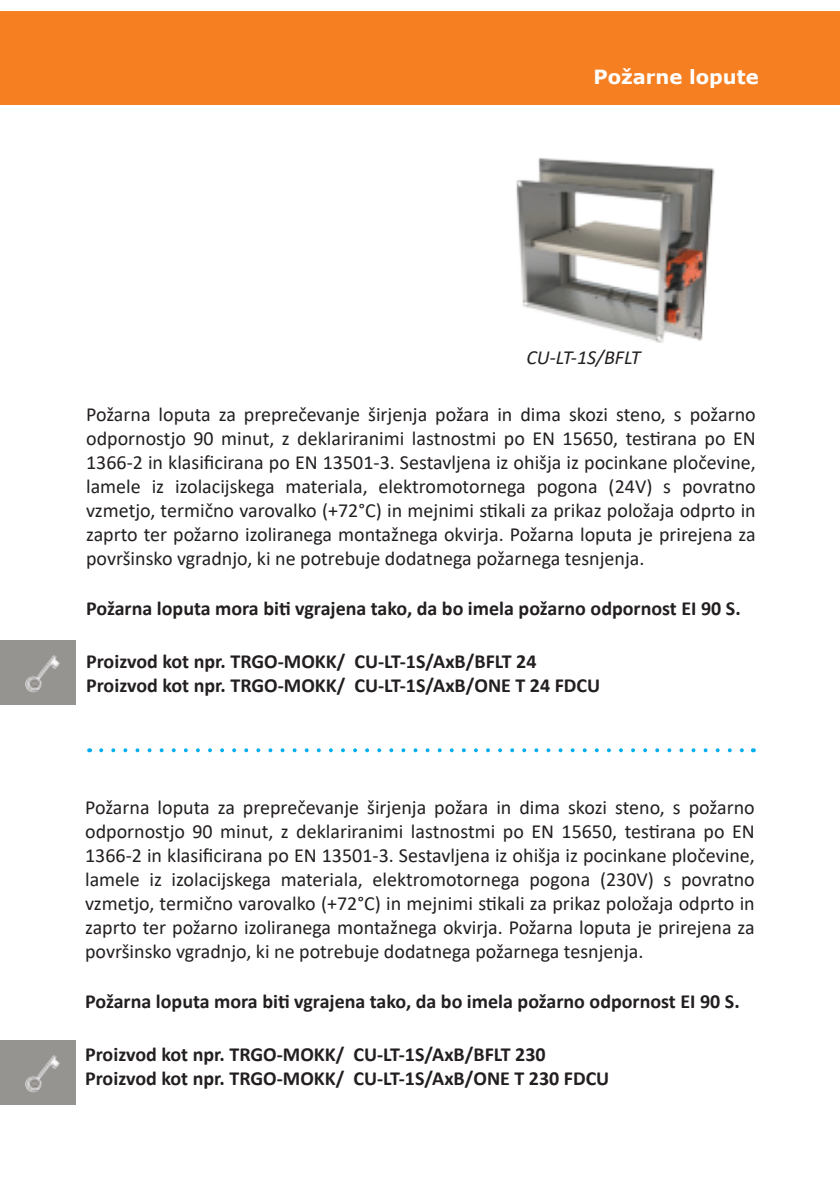
<style>
.page{position:relative;width:840px;height:1191px;background:#fff}
.page>*{position:absolute;margin:0;border:0;box-sizing:border-box;transform-origin:0 0}
.t1{font:20px/24px "Calibri";color:#231f20;text-align:justify}
.t2{font:700 20px/24px "Calibri";color:#231f20}
.t3{font:italic 20px "Calibri";color:#231f20}
.t4{font:700 19.6px "Verdana";color:#fff}
</style>
<div class="page">
<div style="left:0;top:11px;width:839px;height:94px;background:#f57f21"></div>
<svg style="left:101px;top:748px;width:643px;height:4px"></svg>
<img style="left:516px;top:158px;width:199px;height:185px">
<div style="left:0;top:640px;width:75px;height:64px;background:#959490"></div>
<img style="left:25px;top:655px;width:35px;height:37px">
<div style="left:0;top:1039px;width:75px;height:65px;background:#959490"></div>
<img style="left:25px;top:1055px;width:35px;height:37px">
<p class="t4" style="left:593px;top:63px;width:167px">Požarne lopute</p>
<p class="t3" style="left:526px;top:350px;width:116px">CU-LT-1S/BFLT</p>
<p class="t1" style="left:86px;top:401px;width:670px">Požarna loputa za preprečevanje širjenja požara in dima skozi steno, s požarno odpornostjo 90 minut, z deklariranimi lastnostmi po EN 15650, testirana po EN 1366-2 in klasificirana po EN 13501-3. Sestavljena iz ohišja iz pocinkane pločevine, lamele iz izolacijskega materiala, elektromotornega pogona (24V) s povratno vzmetjo, termično varovalko (+72°C) in mejnimi stikali za prikaz položaja odprto in zaprto ter požarno izoliranega montažnega okvirja. Požarna loputa je prirejena za površinsko vgradnjo, ki ne potrebuje dodatnega požarnega tesnjenja.</p>
<p class="t2" style="left:86px;top:596px;width:655px">Požarna loputa mora biti vgrajena tako, da bo imela požarno odpornost EI 90 S.</p>
<p class="t2" style="left:86px;top:649px;width:515px">Proizvod kot npr. TRGO-MOKK/ CU-LT-1S/AxB/BFLT 24<br>Proizvod kot npr. TRGO-MOKK/ CU-LT-1S/AxB/ONE T 24 FDCU</p>
<p class="t1" style="left:85px;top:794px;width:670px">Požarna loputa za preprečevanje širjenja požara in dima skozi steno, s požarno odpornostjo 90 minut, z deklariranimi lastnostmi po EN 15650, testirana po EN 1366-2 in klasificirana po EN 13501-3. Sestavljena iz ohišja iz pocinkane pločevine, lamele iz izolacijskega materiala, elektromotornega pogona (230V) s povratno vzmetjo, termično varovalko (+72°C) in mejnimi stikali za prikaz položaja odprto in zaprto ter požarno izoliranega montažnega okvirja. Požarna loputa je prirejena za površinsko vgradnjo, ki ne potrebuje dodatnega požarnega tesnjenja.</p>
<p class="t2" style="left:85px;top:989px;width:655px">Požarna loputa mora biti vgrajena tako, da bo imela požarno odpornost EI 90 S.</p>
<p class="t2" style="left:85px;top:1042px;width:525px">Proizvod kot npr. TRGO-MOKK/ CU-LT-1S/AxB/BFLT 230<br>Proizvod kot npr. TRGO-MOKK/ CU-LT-1S/AxB/ONE T 230 FDCU</p>
</div>
